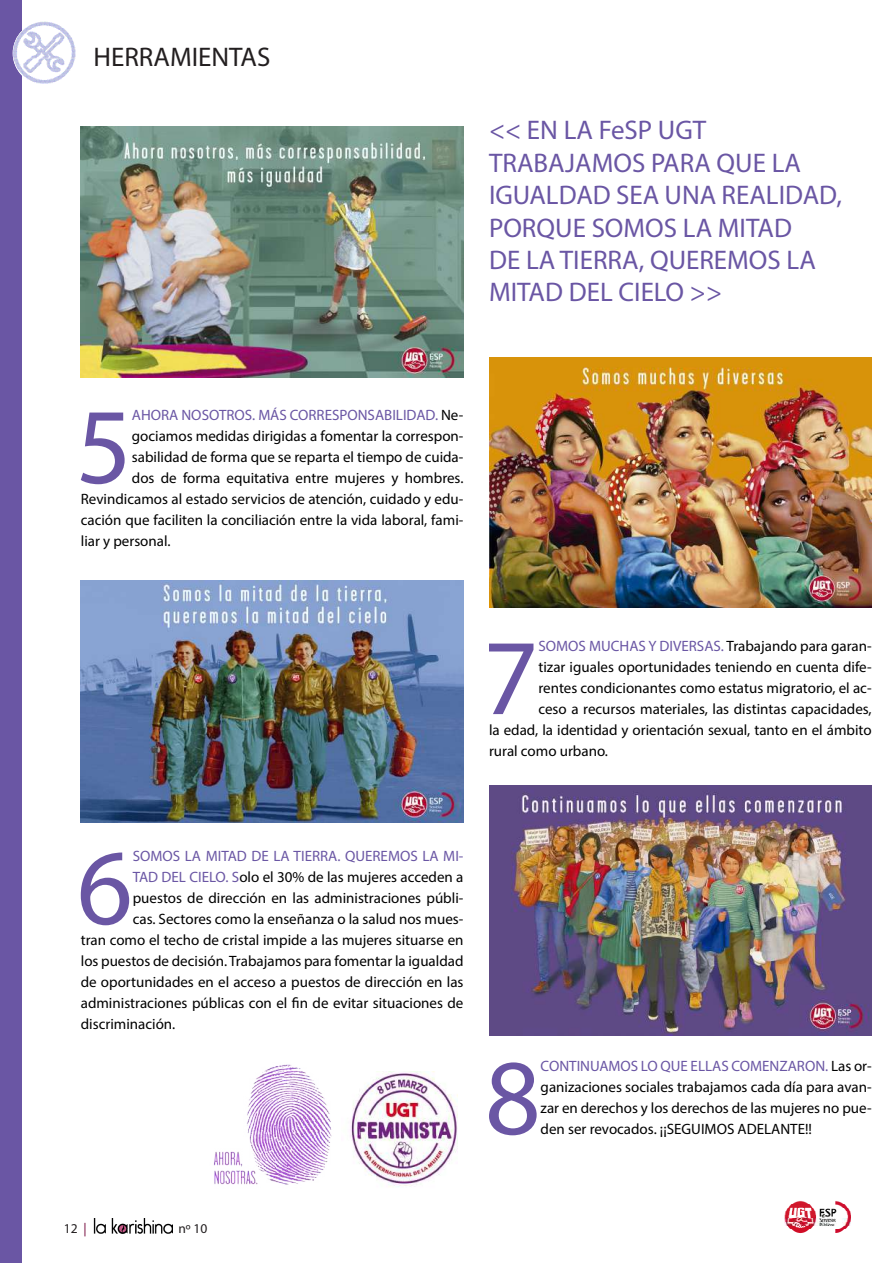
<style>
.page{position:relative;width:893px;height:1263px;background:#fff}
.page>*{position:absolute;margin:0;border:0;box-sizing:border-box;transform-origin:0 0}
.t1{font:108.45px "Myriad Pro";color:#6a56a4}
.t2{font:27px/32.4px "Myriad Pro";color:#6a56a4}
.t3{font:27px "Myriad Pro";color:#231f20}
.t4{font:15px/21px "Myriad Pro";color:#000;text-align:justify}
.t5{font:15px "Myriad Pro";color:#6a56a4}
.t6{font:13.5px "Myriad Pro";color:#231f20}
.s1{color:#000}
.s2{color:#6a56a4}
.s3{color:#760a3e}
</style>
<div class="page">
<div style="left:0;top:0;width:21px;height:1263px;background:#6a56a4"></div>
<img style="left:13px;top:21px;width:63px;height:64px">
<img style="left:784px;top:1201px;width:66px;height:32px">
<img style="left:93px;top:1218px;width:80px;height:16px">
<img style="left:81px;top:127px;width:382px;height:250px">
<img style="left:489px;top:785px;width:383px;height:250px">
<img style="left:81px;top:580px;width:382px;height:243px">
<img style="left:489px;top:357px;width:383px;height:250px">
<img style="left:350px;top:1072px;width:107px;height:115px">
<img style="left:214px;top:1064px;width:118px;height:121px">
<h2 class="t3" style="left:94px;top:40px;width:178px">HERRAMIENTAS</h2>
<h2 class="t2" style="left:489px;top:114px;width:354px">&lt;&lt; EN LA FeSP UGT<br>TRABAJAMOS PARA QUE LA<br>IGUALDAD SEA UNA REALIDAD,<br>PORQUE SOMOS LA MITAD<br>DE LA TIERRA, QUEREMOS LA<br>MITAD DEL CIELO &gt;&gt;</h2>
<h1 class="t1" style="left:76px;top:380px;width:57px">5</h1>
<p class="t5" style="left:132px;top:406px;width:333px">AHORA NOSOTROS. MÁS CORRESPONSABILIDAD. <span class="s1">Ne-</span></p>
<p class="t4" style="left:132px;top:425px;width:333px">gociamos medidas dirigidas a fomentar la correspon-</p>
<p class="t4" style="left:132px;top:446px;width:333px">sabilidad de forma que se reparta el tiempo de cuida-</p>
<p class="t4" style="left:132px;top:467px;width:333px">dos de forma equitativa entre mujeres y hombres.</p>
<p class="t4" style="left:81px;top:488px;width:384px">Revindicamos al estado servicios de atención, cuidado y edu-</p>
<p class="t4" style="left:81px;top:509px;width:384px">cación que faciliten la conciliación entre la vida laboral, fami-</p>
<p class="t4" style="left:81px;top:530px;width:91px">liar y personal.</p>
<h1 class="t1" style="left:483px;top:611px;width:57px">7</h1>
<p class="t5" style="left:538px;top:637px;width:335px">SOMOS MUCHAS Y DIVERSAS. <span class="s1">Trabajando para garan-</span></p>
<p class="t4" style="left:538px;top:656px;width:335px">tizar iguales oportunidades teniendo en cuenta dife-</p>
<p class="t4" style="left:538px;top:677px;width:335px">rentes condicionantes como estatus migratorio, el ac-</p>
<p class="t4" style="left:538px;top:698px;width:335px">ceso a recursos materiales, las distintas capacidades,</p>
<p class="t4" style="left:489px;top:719px;width:384px">la edad, la identidad y orientación sexual, tanto en el ámbito</p>
<p class="t4" style="left:489px;top:740px;width:121px">rural como urbano.</p>
<h1 class="t1" style="left:77px;top:821px;width:57px">6</h1>
<p class="t5" style="left:133px;top:847px;width:332px">SOMOS LA MITAD DE LA TIERRA. QUEREMOS LA MI-</p>
<p class="t4" style="left:133px;top:866px;width:332px"><span class="s2">TAD DEL CIELO. S</span>olo el 30% de las mujeres acceden a</p>
<p class="t4" style="left:133px;top:887px;width:332px">puestos de dirección en las administraciones públi-</p>
<p class="t4" style="left:133px;top:908px;width:332px">cas. Sectores como la enseñanza o la salud nos mues-</p>
<p class="t4" style="left:81px;top:929px;width:384px">tran como el techo de cristal impide a las mujeres situarse en</p>
<p class="t4" style="left:81px;top:950px;width:384px">los puestos de decisión. Trabajamos para fomentar la igualdad</p>
<p class="t4" style="left:81px;top:971px;width:384px">de oportunidades en el acceso a puestos de dirección en las</p>
<p class="t4" style="left:81px;top:992px;width:384px">administraciones públicas con el fin de evitar situaciones de</p>
<p class="t4" style="left:81px;top:1013px;width:96px">discriminación.</p>
<h1 class="t1" style="left:485px;top:1031px;width:57px">8</h1>
<p class="t4" style="left:541px;top:1055px;width:333px"><span class="s2">CONTINUAMOS LO QUE ELLAS COMENZARON.</span> Las or&shy;ganizaciones sociales trabajamos cada día para avan&shy;zar en derechos y los derechos de las mujeres no pue&shy;den ser revocados. ¡¡SEGUIMOS ADELANTE!!</p>
<p class="t6" style="left:64px;top:1220px;width:24px">12 <span class="s3">|</span></p>
<p class="t6" style="left:178px;top:1220px;width:30px">nº 10</p>
</div>
